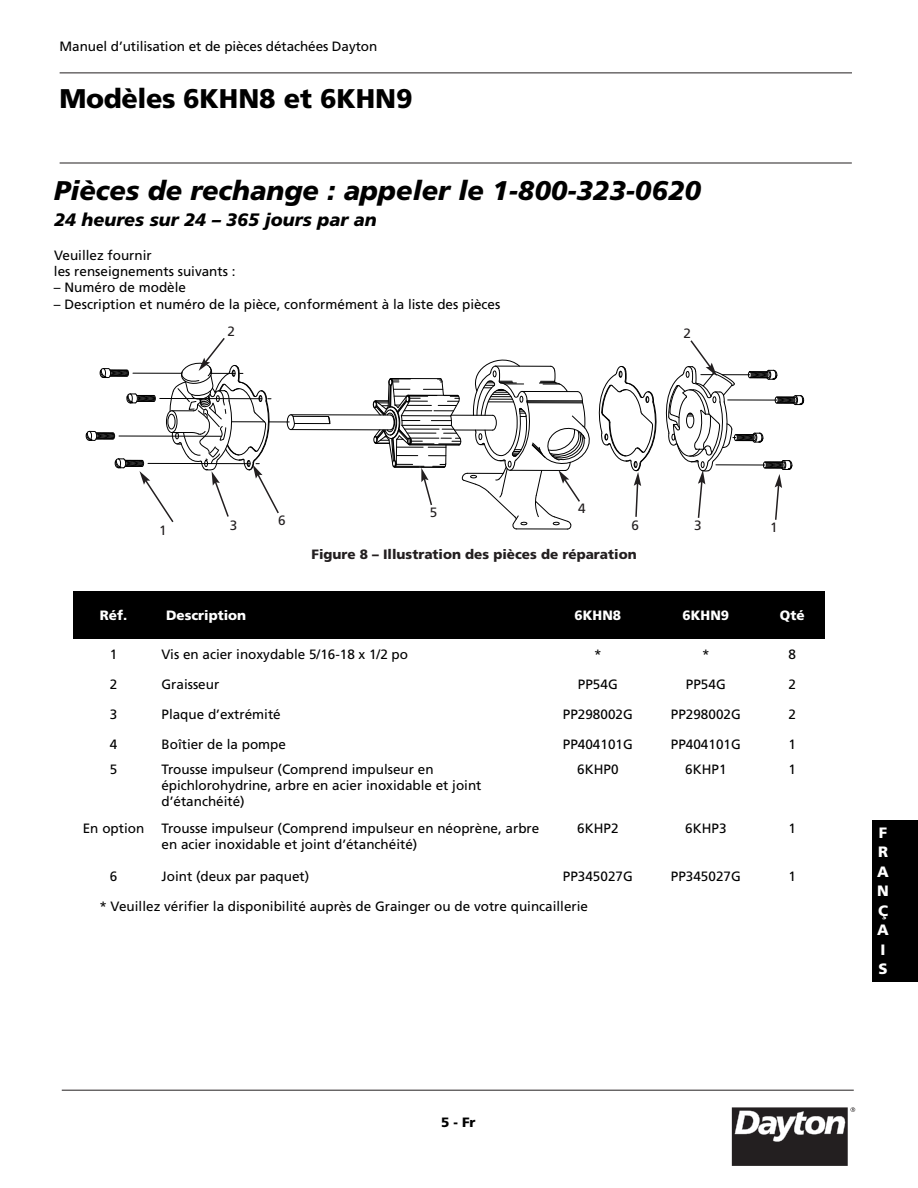
<style>
.page{position:relative;width:918px;height:1188px;background:#fff}
.page>*{position:absolute;margin:0;border:0;box-sizing:border-box;transform-origin:0 0}
.t1{font:italic 900 27px "Frutiger";color:#000}
.t2{font:900 27px "Frutiger";letter-spacing:-.005em;color:#000}
.t3{font:italic 900 18px "Frutiger";color:#000}
.t4{font:900 15px/19.5px "Frutiger";color:#fff}
.t5{font:13.5px/16.2px "Frutiger";color:#000}
.t6{font:900 13.5px "Frutiger";color:#231f20}
.t7{font:900 13.5px "Frutiger";color:#fff}
.t8{font:13.5px "Frutiger";color:#231f20}
.t9{font:900 13.5px "Frutiger";color:#000}
</style>
<div class="page">
<hr style="left:62px;top:1090px;width:792px;height:1px;background:#231f20">
<hr style="left:60px;top:73px;width:792px;height:1px;background:#231f20">
<hr style="left:60px;top:163px;width:792px;height:1px;background:#231f20">
<div style="left:73px;top:592px;width:81px;height:48px;background:#000"></div>
<div style="left:154px;top:592px;width:390px;height:48px;background:#000"></div>
<div style="left:544px;top:592px;width:108px;height:48px;background:#000"></div>
<div style="left:652px;top:592px;width:108px;height:48px;background:#000"></div>
<div style="left:760px;top:592px;width:65px;height:48px;background:#000"></div>
<hr style="left:291px;top:414px;width:99px;height:1px;background:#000">
<hr style="left:291px;top:429px;width:99px;height:1px;background:#000">
<hr style="left:294px;top:423px;width:36px;height:1px;background:#000">
<hr style="left:293px;top:416px;width:35px;height:1px;background:#000">
<svg style="left:327px;top:415px;width:4px;height:10px"></svg>
<svg style="left:372px;top:359px;width:285px;height:171px"></svg>
<svg style="left:86px;top:338px;width:210px;height:185px"></svg>
<svg style="left:665px;top:340px;width:140px;height:180px"></svg>
<svg style="left:732px;top:1107px;width:123px;height:59px"></svg>
<div style="left:872px;top:820px;width:46px;height:162px;background:#000"></div>
<p class="t5" style="left:60px;top:39px;width:319px">Manuel d’utilisation et de pièces détachées Dayton</p>
<h1 class="t2" style="left:60px;top:88px;width:354px">Modèles 6KHN8 et 6KHN9</h1>
<h1 class="t1" style="left:54px;top:180px;width:649px">Pièces de rechange : appeler le 1-800-323-0620</h1>
<h2 class="t3" style="left:54px;top:212px;width:324px">24 heures sur 24 – 365 jours par an</h2>
<p class="t5" style="left:54px;top:248px;width:183px">Veuillez fournir<br>les renseignements suivants :</p>
<p class="t5" style="left:54px;top:281px;width:134px">– Numéro de modèle</p>
<p class="t5" style="left:54px;top:297px;width:448px">– Description et numéro de la pièce, conformément à la liste des pièces</p>
<p class="t8" style="left:227px;top:326px;width:9px">2</p>
<p class="t8" style="left:683px;top:328px;width:9px">2</p>
<p class="t8" style="left:159px;top:525px;width:9px">1</p>
<p class="t8" style="left:230px;top:520px;width:9px">3</p>
<p class="t8" style="left:278px;top:515px;width:9px">6</p>
<p class="t8" style="left:430px;top:507px;width:9px">5</p>
<p class="t8" style="left:578px;top:503px;width:9px">4</p>
<p class="t8" style="left:631px;top:520px;width:9px">6</p>
<p class="t8" style="left:694px;top:520px;width:9px">3</p>
<p class="t8" style="left:770px;top:522px;width:9px">1</p>
<p class="t6" style="left:312px;top:549px;width:327px">Figure 8 – Illustration des pièces de réparation</p>
<p class="t7" style="left:100px;top:610px;width:29px">Réf.</p>
<p class="t7" style="left:166px;top:610px;width:82px">Description</p>
<p class="t7" style="left:575px;top:610px;width:48px">6KHN8</p>
<p class="t7" style="left:683px;top:610px;width:48px">6KHN9</p>
<p class="t7" style="left:780px;top:610px;width:26px">Qté</p>
<p class="t5" style="left:110px;top:647px;width:9px">1</p>
<p class="t5" style="left:162px;top:647px;width:248px">Vis en acier inoxydable 5/16-18 x 1/2 po</p>
<p class="t5" style="left:594px;top:647px;width:9px">*</p>
<p class="t5" style="left:702px;top:647px;width:9px">*</p>
<p class="t5" style="left:789px;top:647px;width:9px">8</p>
<p class="t5" style="left:110px;top:677px;width:9px">2</p>
<p class="t5" style="left:162px;top:677px;width:59px">Graisseur</p>
<p class="t5" style="left:578px;top:677px;width:41px">PP54G</p>
<p class="t5" style="left:686px;top:677px;width:41px">PP54G</p>
<p class="t5" style="left:789px;top:677px;width:9px">2</p>
<p class="t5" style="left:110px;top:707px;width:9px">3</p>
<p class="t5" style="left:162px;top:707px;width:121px">Plaque d’extrémité</p>
<p class="t5" style="left:563px;top:707px;width:71px">PP298002G</p>
<p class="t5" style="left:671px;top:707px;width:71px">PP298002G</p>
<p class="t5" style="left:789px;top:707px;width:9px">2</p>
<p class="t5" style="left:110px;top:737px;width:9px">4</p>
<p class="t5" style="left:162px;top:737px;width:126px">Boîtier de la pompe</p>
<p class="t5" style="left:563px;top:737px;width:71px">PP404101G</p>
<p class="t5" style="left:671px;top:737px;width:71px">PP404101G</p>
<p class="t5" style="left:789px;top:737px;width:9px">1</p>
<p class="t5" style="left:110px;top:762px;width:9px">5</p>
<p class="t5" style="left:162px;top:762px;width:322px">Trousse impulseur (Comprend impulseur en épichlorohydrine, arbre en acier inoxidable et joint d’étanchéité)</p>
<p class="t5" style="left:577px;top:762px;width:43px">6KHP0</p>
<p class="t5" style="left:685px;top:762px;width:43px">6KHP1</p>
<p class="t5" style="left:789px;top:762px;width:9px">1</p>
<p class="t5" style="left:83px;top:821px;width:63px">En option</p>
<p class="t5" style="left:162px;top:821px;width:379px">Trousse impulseur (Comprend impulseur en néoprène, arbre en acier inoxidable et joint d’étanchéité)</p>
<p class="t5" style="left:577px;top:821px;width:43px">6KHP2</p>
<p class="t5" style="left:685px;top:821px;width:43px">6KHP3</p>
<p class="t5" style="left:789px;top:821px;width:9px">1</p>
<p class="t5" style="left:110px;top:870px;width:9px">6</p>
<p class="t5" style="left:162px;top:870px;width:149px">Joint (deux par paquet)</p>
<p class="t5" style="left:563px;top:870px;width:71px">PP345027G</p>
<p class="t5" style="left:671px;top:870px;width:71px">PP345027G</p>
<p class="t5" style="left:789px;top:870px;width:9px">1</p>
<p class="t5" style="left:99px;top:900px;width:490px">* Veuillez vérifier la disponibilité auprès de Grainger ou de votre quincaillerie</p>
<p class="t9" style="left:441px;top:1117px;width:36px">5-Fr</p>
<p class="t4" style="left:877px;top:824px;width:13px">F<br>R<br>A<br>N<br>Ç<br>A<br>I<br>S</p>
</div>
